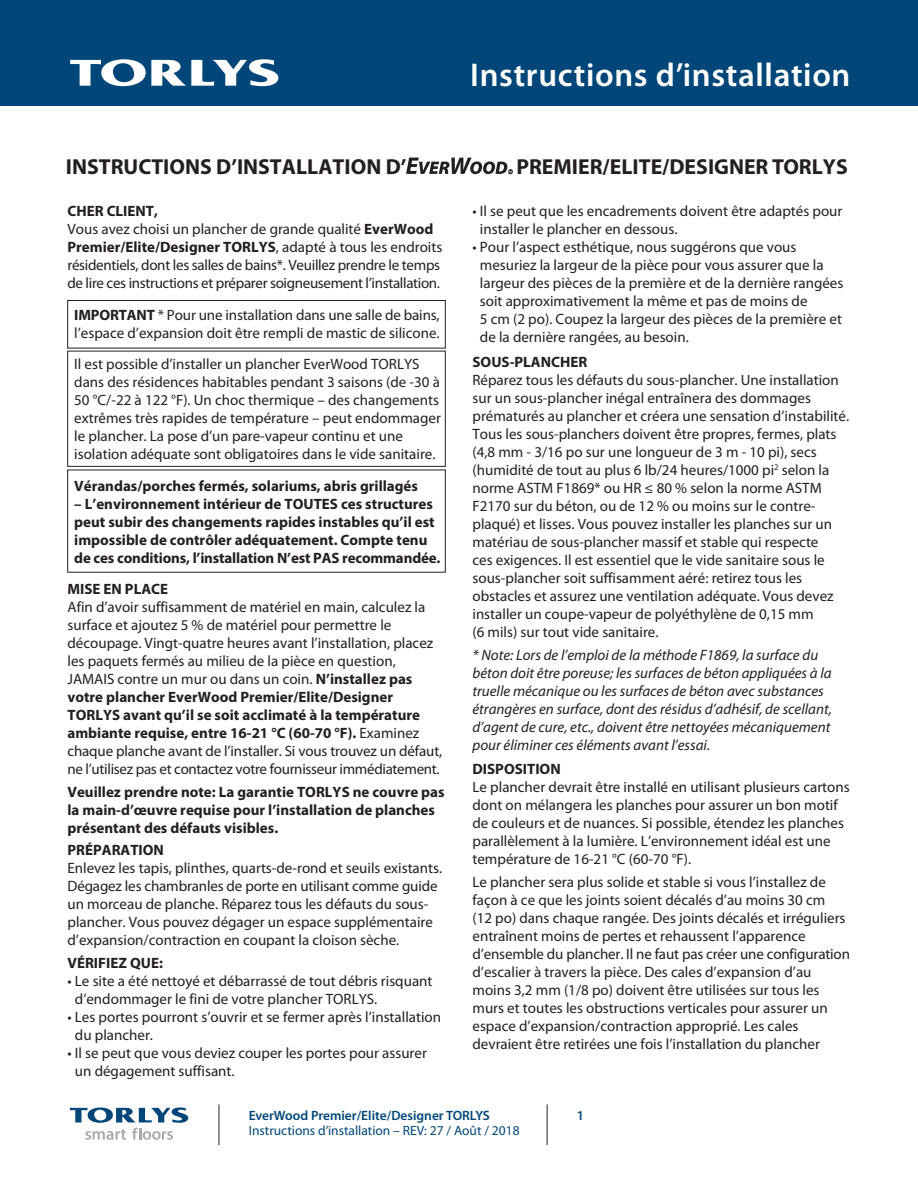
<style>
.page{position:relative;width:918px;height:1188px;background:#fff}
.page>*{position:absolute;margin:0;border:0;box-sizing:border-box;transform-origin:0 0}
.t1{font:600 33px "Myriad Pro";letter-spacing:.02em;color:#fff}
.t2{font:700 21.75px "Myriad Pro";color:#231f20}
.t3{font:15px/18px "Myriad Pro";color:#231f20}
.t4{font:700 15px/18px "Myriad Pro";color:#231f20}
.t5{font:italic 15px/18px "Myriad Pro";color:#231f20}
.t6{font:15px/18px "Myriad Pro";letter-spacing:-.02em;color:#231f20}
.t7{font:13.5px "Myriad Pro";color:#004678}
.t8{font:600 13.5px "Myriad Pro";color:#004678}
.s1{font-weight:700}
</style>
<div class="page">
<svg style="left:70px;top:1107px;width:118px;height:33px"></svg>
<hr style="left:219px;top:1104px;width:1px;height:41px;background:#231f20">
<hr style="left:547px;top:1104px;width:1px;height:41px;background:#231f20">
<div style="left:0;top:0;width:918px;height:106px;background:#004678"></div>
<svg style="left:70px;top:59px;width:208px;height:27px"></svg>
<svg style="left:406px;top:158px;width:107px;height:16px"></svg>
<div style="left:68px;top:300px;width:378px;height:48px;border:1px solid #231f20"></div>
<div style="left:68px;top:351px;width:378px;height:116px;border:1px solid #231f20"></div>
<h1 class="t1" style="left:470px;top:54px;width:382px">Instructions d’installation</h1>
<h2 class="t2" style="left:66px;top:152px;width:342px">INSTRUCTIONS D’INSTALLATION D’</h2>
<h2 class="t2" style="left:516px;top:152px;width:333px">PREMIER/ELITE/DESIGNER TORLYS</h2>
<p class="t6" style="left:68px;top:203px;width:376px"><span class="s1">CHER CLIENT,<br></span>Vous avez choisi un plancher de grande qualité <span class="s1">EverWood Premier/Elite/Designer TORLYS</span>, adapté à tous les endroits résidentiels, dont les salles de bains*. Veuillez prendre le temps de lire ces instructions et préparer soigneusement l’installation.</p>
<p class="t3" style="left:74px;top:306px;width:367px"><span class="s1">IMPORTANT</span> * Pour une installation dans une salle de bains, l’espace d’expansion doit être rempli de mastic de silicone.</p>
<p class="t3" style="left:74px;top:356px;width:368px">Il est possible d’installer un plancher EverWood TORLYS dans des résidences habitables pendant 3 saisons (de -30 à 50 °C/-22 à 122 °F). Un choc thermique – des changements extrêmes très rapides de température – peut endommager le plancher. La pose d’un pare-vapeur continu et une isolation adéquate sont obligatoires dans le vide sanitaire.</p>
<p class="t4" style="left:74px;top:476px;width:345px">Vérandas/porches fermés, solariums, abris grillagés</p>
<p class="t4" style="left:74px;top:494px;width:368px">– L’environnement intérieur de TOUTES ces structures peut subir des changements rapides instables qu’il est impossible de contrôler adéquatement. Compte tenu de ces conditions, l’installation N’est PAS recommandée.</p>
<p class="t4" style="left:68px;top:580px;width:102px">MISE EN PLACE</p>
<p class="t3" style="left:68px;top:599px;width:376px">Afin d’avoir suffisamment de matériel en main, calculez la surface et ajoutez 5 % de matériel pour permettre le découpage. Vingt-quatre heures avant l’installation, placez les paquets fermés au milieu de la pièce en question, JAMAIS contre un mur ou dans un coin. <span class="s1">N’installez pas votre plancher EverWood Premier/Elite/Designer TORLYS avant qu’il se soit acclimaté à la température ambiante requise, entre 16-21 °C (60-70 °F).</span> Examinez chaque planche avant de l’installer. Si vous trouvez un défaut, ne l’utilisez pas et contactez votre fournisseur immédiatement.</p>
<p class="t4" style="left:68px;top:782px;width:379px">Veuillez prendre note: La garantie TORLYS ne couvre pas la main-d’œuvre requise pour l’installation de planches présentant des défauts visibles.</p>
<p class="t4" style="left:68px;top:841px;width:98px">PRÉPARATION</p>
<p class="t3" style="left:68px;top:860px;width:376px">Enlevez les tapis, plinthes, quarts-de-rond et seuils existants.<br>Dégagez les chambranles de porte en utilisant comme guide un morceau de planche. Réparez tous les défauts du sous&shy;plancher. Vous pouvez dégager un espace supplémentaire d’expansion/contraction en coupant la cloison sèche.</p>
<p class="t4" style="left:68px;top:953px;width:97px">VÉRIFIEZ QUE:</p>
<p class="t3" style="left:75px;top:972px;width:359px;text-indent:-7px">• Le site a été nettoyé et débarrassé de tout débris risquant d’endommager le fini de votre plancher TORLYS.</p>
<p class="t3" style="left:75px;top:1008px;width:368px;text-indent:-7px">• Les portes pourront s’ouvrir et se fermer après l’installation du plancher.</p>
<p class="t3" style="left:75px;top:1044px;width:354px;text-indent:-7px">• Il se peut que vous deviez couper les portes pour assurer un dégagement suffisant.</p>
<p class="t3" style="left:480px;top:203px;width:364px;text-indent:-7px">• Il se peut que les encadrements doivent être adaptés pour installer le plancher en dessous.</p>
<p class="t3" style="left:480px;top:239px;width:365px;text-indent:-7px">• Pour l’aspect esthétique, nous suggérons que vous mesuriez la largeur de la pièce pour vous assurer que la largeur des pièces de la première et de la dernière rangées soit approximativement la même et pas de moins de<br>5 cm (2 po). Coupez la largeur des pièces de la première et de la dernière rangées, au besoin.</p>
<p class="t4" style="left:472px;top:353px;width:116px">SOUS-PLANCHER</p>
<p class="t3" style="left:472px;top:371px;width:378px">Réparez tous les défauts du sous-plancher. Une installation sur un sous-plancher inégal entraînera des dommages prématurés au plancher et créera une sensation d’instabilité.<br>Tous les sous-planchers doivent être propres, fermes, plats (4,8 mm - 3/16 po sur une longueur de 3 m - 10 pi), secs (humidité de tout au plus 6 lb/24 heures/1000 pi<sup>2</sup> selon la norme ASTM F1869* ou HR ≤ 80 % selon la norme ASTM F2170 sur du béton, ou de 12 % ou moins sur le contre&shy;plaqué) et lisses. Vous pouvez installer les planches sur un matériau de sous-plancher massif et stable qui respecte<br>ces exigences. Il est essentiel que le vide sanitaire sous le sous-plancher soit suffisamment aéré: retirez tous les obstacles et assurez une ventilation adéquate. Vous devez installer un coupe-vapeur de polyéthylène de 0,15 mm<br>(6 mils) sur tout vide sanitaire.</p>
<p class="t5" style="left:472px;top:646px;width:361px">* Note: Lors de l’emploi de la méthode F1869, la surface du béton doit être poreuse; les surfaces de béton appliquées à la truelle mécanique ou les surfaces de béton avec substances étrangères en surface, dont des résidus d’adhésif, de scellant, d’agent de cure, etc., doivent être nettoyées mécaniquement pour éliminer ces éléments avant l’essai.</p>
<p class="t4" style="left:472px;top:760px;width:90px">DISPOSITION</p>
<p class="t3" style="left:472px;top:779px;width:379px">Le plancher devrait être installé en utilisant plusieurs cartons dont on mélangera les planches pour assurer un bon motif de couleurs et de nuances. Si possible, étendez les planches parallèlement à la lumière. L’environnement idéal est une température de 16-21 °C (60-70 °F).</p>
<p class="t3" style="left:472px;top:873px;width:379px">Le plancher sera plus solide et stable si vous l’installez de façon à ce que les joints soient décalés d’au moins 30 cm<br>(12 po) dans chaque rangée. Des joints décalés et irréguliers entraînent moins de pertes et rehaussent l’apparence d’ensemble du plancher. Il ne faut pas créer une configuration d’escalier à travers la pièce. Des cales d’expansion d’au moins 3,2 mm (1/8 po) doivent être utilisées sur tous les murs et toutes les obstructions verticales pour assurer un espace d’expansion/contraction approprié. Les cales devraient être retirées une fois l’installation du plancher</p>
<p class="t8" style="left:249px;top:1107px;width:243px">EverWood Premier/Elite/Designer TORLYS</p>
<p class="t7" style="left:249px;top:1123px;width:272px">Instructions d’installation – REV: 27 / Août / 2018</p>
<p class="t8" style="left:577px;top:1107px;width:9px">1</p>
</div>
